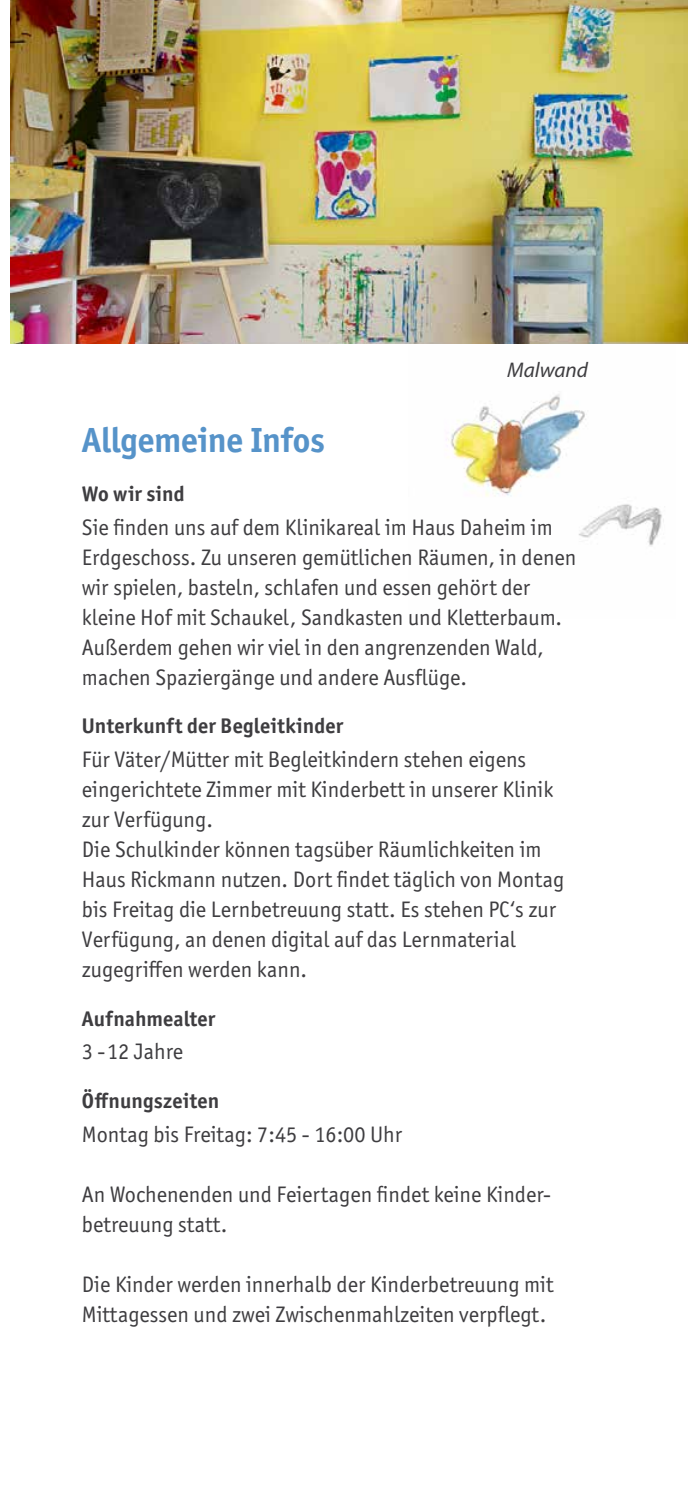
<style>
.page{position:relative;width:688px;height:1489px;background:#fff}
.page>*{position:absolute;margin:0;border:0;box-sizing:border-box;transform-origin:0 0}
.t1{font:700 35px "Officina Sans ITC Pro";letter-spacing:-.005em;color:#5693c9}
.t2{font:22.5px/30px "Officina Sans ITC Pro";color:#3e3d40}
.t3{font:700 21.25px "Officina Sans ITC Pro";letter-spacing:.005em;color:#3e3d40}
.t4{font:italic 21.25px "Myriad Pro";color:#3e3d40}
</style>
<div class="page">
<img style="left:446px;top:394px;width:218px;height:152px">
<img style="left:11px;top:0;width:676px;height:344px">
<p class="t4" style="left:507px;top:356px;width:82px">Malwand</p>
<h1 class="t1" style="left:82px;top:418px;width:244px">Allgemeine Infos</h1>
<p class="t3" style="left:82px;top:480px;width:104px">Wo wir sind</p>
<p class="t2" style="left:82px;top:512px;width:496px">Sie finden uns auf dem Klinikareal im Haus Daheim im Erdgeschoss. Zu unseren gemütlichen Räumen, in denen wir spielen, basteln, schlafen und essen gehört der kleine Hof mit Schaukel, Sandkasten und Kletterbaum.<br>Außerdem gehen wir viel in den angrenzenden Wald, machen Spaziergänge und andere Ausflüge.</p>
<p class="t3" style="left:82px;top:713px;width:263px">Unterkunft der Begleitkinder</p>
<p class="t2" style="left:82px;top:744px;width:484px">Für Väter/Mütter mit Begleitkindern stehen eigens eingerichtete Zimmer mit Kinderbett in unserer Klinik zur Verfügung.<br>Die Schulkinder können tagsüber Räumlichkeiten im Haus Rickmann nutzen. Dort findet täglich von Montag bis Freitag die Lernbetreuung statt. Es stehen PC‘s zur Verfügung, an denen digital auf das Lernmaterial zugegriffen werden kann.</p>
<p class="t3" style="left:82px;top:1005px;width:135px">Aufnahmealter</p>
<p class="t2" style="left:82px;top:1036px;width:103px">3 -12 Jahre</p>
<p class="t3" style="left:82px;top:1087px;width:139px">Öffnungszeiten</p>
<p class="t2" style="left:82px;top:1118px;width:321px">Montag bis Freitag: 7:45 - 16:00 Uhr</p>
<p class="t2" style="left:82px;top:1178px;width:469px">An Wochenenden und Feiertagen findet keine Kinder&shy;betreuung statt.</p>
<p class="t2" style="left:82px;top:1268px;width:473px">Die Kinder werden innerhalb der Kinderbetreuung mit<br>Mittagessen und zwei Zwischenmahlzeiten verpflegt.</p>
</div>
